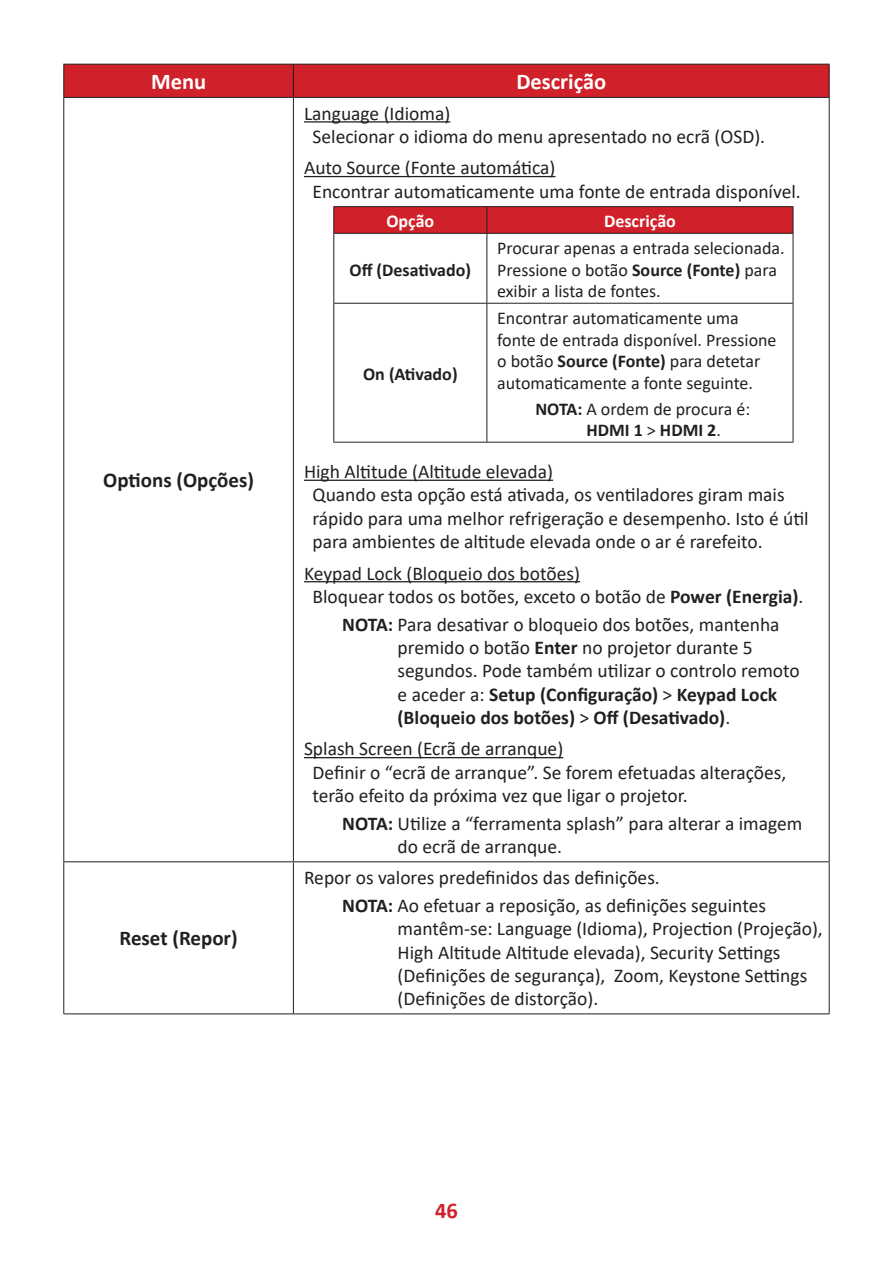
<style>
.page{position:relative;width:893px;height:1263px;background:#fff}
.page>*{position:absolute;margin:0;border:0;box-sizing:border-box;transform-origin:0 0}
.t1{font:700 22.5px "Calibri";color:#fff}
.t2{font:700 22.5px "Calibri";color:#d02029}
.t3{font:700 21px "Calibri";color:#231f20}
.t4{font:19.5px/23.4px "Calibri";color:#231f20}
.t5{font:18px/21.6px "Calibri";color:#231f20}
.t6{font:700 18px "Calibri";color:#231f20}
.t7{font:700 18px "Calibri";color:#fff}
.s1{font-weight:700}
</style>
<div class="page">
<div style="left:64px;top:65px;width:765px;height:32px;background:#d02029"></div>
<hr style="left:63px;top:98px;width:1px;height:763px;background:#231f20">
<hr style="left:293px;top:98px;width:1px;height:763px;background:#231f20">
<hr style="left:829px;top:98px;width:1px;height:763px;background:#231f20">
<hr style="left:63px;top:861px;width:230px;height:1px;background:#231f20">
<hr style="left:63px;top:862px;width:1px;height:151px;background:#231f20">
<hr style="left:293px;top:861px;width:537px;height:1px;background:#231f20">
<hr style="left:293px;top:862px;width:1px;height:151px;background:#231f20">
<hr style="left:829px;top:862px;width:1px;height:151px;background:#231f20">
<hr style="left:63px;top:1013px;width:230px;height:1px;background:#231f20">
<hr style="left:293px;top:1013px;width:537px;height:1px;background:#231f20">
<hr style="left:63px;top:64px;width:230px;height:1px;background:#231f20">
<hr style="left:63px;top:65px;width:1px;height:32px;background:#231f20">
<hr style="left:293px;top:64px;width:537px;height:1px;background:#231f20">
<hr style="left:293px;top:65px;width:1px;height:32px;background:#231f20">
<hr style="left:829px;top:65px;width:1px;height:32px;background:#231f20">
<hr style="left:63px;top:97px;width:230px;height:1px;background:#231f20">
<hr style="left:293px;top:97px;width:537px;height:1px;background:#231f20">
<hr style="left:304px;top:121px;width:146px;height:2px;background:#231f20">
<hr style="left:304px;top:176px;width:251px;height:1px;background:#231f20">
<hr style="left:304px;top:480px;width:249px;height:1px;background:#231f20">
<hr style="left:304px;top:581px;width:276px;height:1px;background:#231f20">
<hr style="left:304px;top:757px;width:259px;height:1px;background:#231f20">
<hr style="left:333px;top:206px;width:154px;height:1px;background:#231f20">
<hr style="left:487px;top:206px;width:306px;height:1px;background:#231f20">
<svg style="left:333px;top:207px;width:461px;height:26px;background:#cc2029"></svg>
<hr style="left:333px;top:233px;width:154px;height:1px;background:#231f20">
<hr style="left:333px;top:234px;width:1px;height:69px;background:#231f20">
<hr style="left:487px;top:233px;width:306px;height:1px;background:#231f20">
<hr style="left:486px;top:234px;width:1px;height:69px;background:#231f20">
<hr style="left:793px;top:234px;width:1px;height:69px;background:#231f20">
<hr style="left:333px;top:303px;width:154px;height:1px;background:#231f20">
<hr style="left:333px;top:304px;width:1px;height:138px;background:#231f20">
<hr style="left:487px;top:303px;width:306px;height:1px;background:#231f20">
<hr style="left:486px;top:304px;width:1px;height:138px;background:#231f20">
<hr style="left:793px;top:304px;width:1px;height:138px;background:#231f20">
<hr style="left:333px;top:442px;width:154px;height:1px;background:#231f20">
<hr style="left:487px;top:442px;width:306px;height:1px;background:#231f20">
<p class="t1" style="left:151px;top:66px;width:57px">Menu</p>
<p class="t1" style="left:516px;top:66px;width:91px">Descrição</p>
<p class="t3" style="left:103px;top:465px;width:152px">Options (Opções)</p>
<p class="t3" style="left:120px;top:923px;width:120px">Reset (Repor)</p>
<p class="t4" style="left:313px;top:101px;width:454px;text-indent:-9px">Language (Idioma)<br>Selecionar o idioma do menu apresentado no ecrã (OSD).</p>
<p class="t4" style="left:313px;top:156px;width:490px;text-indent:-9px">Auto Source (Fonte automática)<br>Encontrar automaticamente uma fonte de entrada disponível.</p>
<p class="t7" style="left:386px;top:209px;width:49px">Opção</p>
<p class="t7" style="left:604px;top:209px;width:73px">Descrição</p>
<p class="t6" style="left:350px;top:257px;width:123px">Off (Desativado)</p>
<p class="t5" style="left:497px;top:237px;width:289px">Procurar apenas a entrada selecionada.<br>Pressione o botão <span class="s1">Source (Fonte)</span> para exibir a lista de fontes.</p>
<p class="t5" style="left:497px;top:307px;width:281px">Encontrar automaticamente uma fonte de entrada disponível. Pressione o botão <span class="s1">Source (Fonte)</span> para detetar automaticamente a fonte seguinte.</p>
<p class="t5" style="left:586px;top:397px;width:165px;text-indent:-51px"><span class="s1">NOTA:</span> A ordem de procura é:<br><span class="s1">HDMI 1</span> &gt; <span class="s1">HDMI 2</span>.</p>
<p class="t4" style="left:313px;top:459px;width:498px;text-indent:-9px">High Altitude (Altitude elevada)<br>Quando esta opção está ativada, os ventiladores giram mais rápido para uma melhor refrigeração e desempenho. Isto é útil para ambientes de altitude elevada onde o ar é rarefeito.</p>
<p class="t4" style="left:313px;top:561px;width:492px;text-indent:-9px">Keypad Lock (Bloqueio dos botões)<br>Bloquear todos os botões, exceto o botão de <span class="s1">Power (Energia)</span>.</p>
<p class="t4" style="left:398px;top:612px;width:404px;text-indent:-55px"><span class="s1">NOTA:</span> Para desativar o bloqueio dos botões, mantenha premido o botão <span class="s1">Enter</span> no projetor durante 5 segundos. Pode também utilizar o controlo remoto e aceder a: <span class="s1">Setup (Configuração)</span> &gt; <span class="s1">Keypad Lock (Bloqueio dos botões)</span> &gt; <span class="s1">Off (Desativado)</span>.</p>
<p class="t4" style="left:312px;top:737px;width:475px;text-indent:-9px">Splash Screen (Ecrã de arranque)<br>Definir o “ecrã de arranque”. Se forem efetuadas alterações, terão efeito da próxima vez que ligar o projetor.</p>
<p class="t4" style="left:398px;top:811px;width:406px;text-indent:-55px"><span class="s1">NOTA:</span> Utilize a “ferramenta splash” para alterar a imagem do ecrã de arranque.</p>
<p class="t6" style="left:363px;top:361px;width:96px">On (Ativado)</p>
<p class="t4" style="left:342px;top:863px;width:425px;line-height:27.6px;text-indent:-38px">Repor os valores predefinidos das definições.<br><span class="s1">NOTA:</span> Ao efetuar a reposição, as definições seguintes</p>
<p class="t4" style="left:398px;top:916px;width:427px">mantêm-se: Language (Idioma), Projection (Projeção), High Altitude Altitude elevada), Security Settings (Definições de segurança), Zoom, Keystone Settings (Definições de distorção).</p>
<p class="t2" style="left:435px;top:1194px;width:24px">46</p>
</div>
